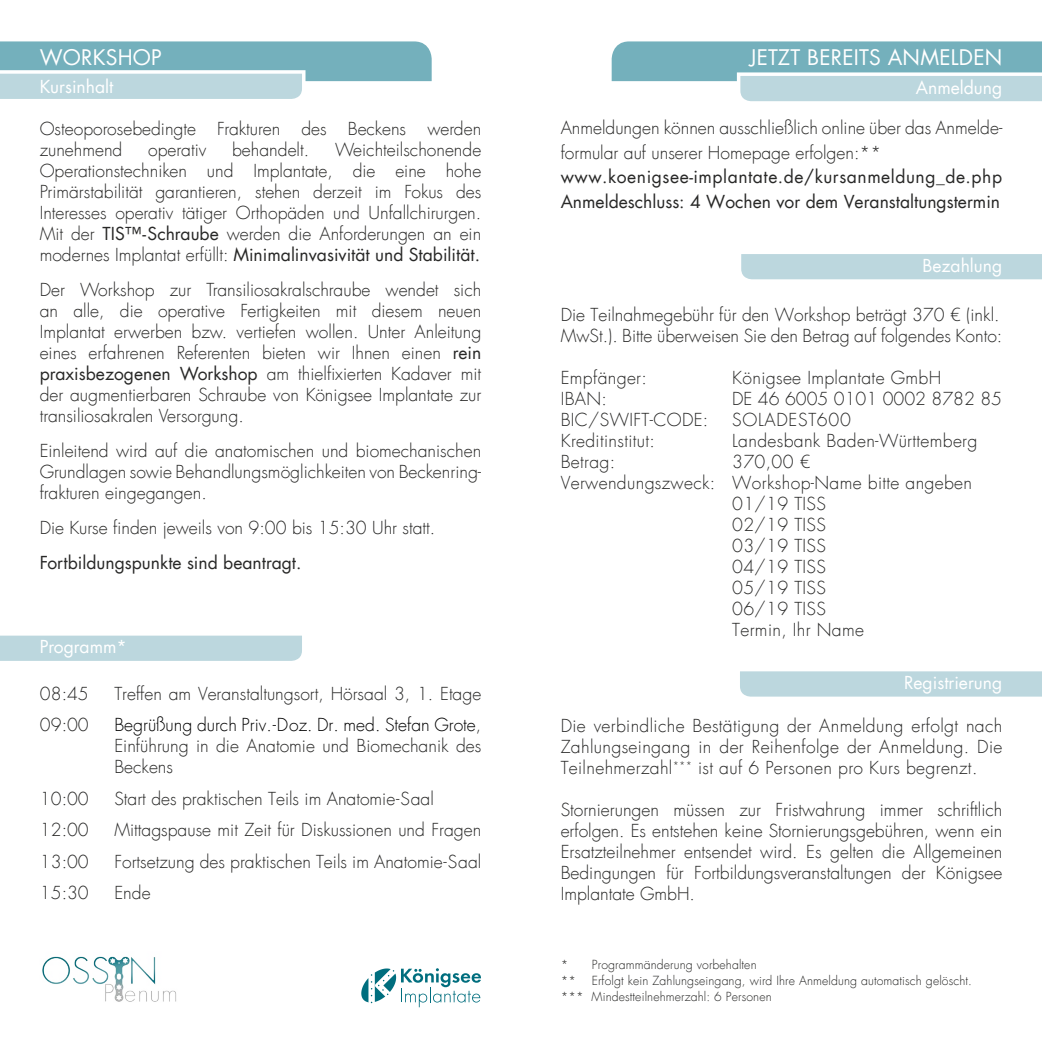
<style>
.page{position:relative;width:1042px;height:1042px;background:#fff}
.page>*{position:absolute;margin:0;border:0;box-sizing:border-box;transform-origin:0 0}
.t1{font:21px "Futura Com";letter-spacing:.01em;color:#fff}
.t2{font:300 17.5px/21px "Futura Com";color:#282827;text-align:justify}
.t3{font:300 17.5px "Futura Com";letter-spacing:.02em;color:#282827}
.t4{font:17.5px/24.5px "Futura Com";color:#282827}
.t5{font:17.5px "Futura Com";color:#fff}
.t6{font:300 17.5px "Futura Com";letter-spacing:.04em;color:#282827}
.t7{font:300 12.25px/15.8px "Futura Com";letter-spacing:.01em;color:#282827}
.s1{font-weight:400}
.s2{color:#000}
</style>
<div class="page">
<svg style="left:0;top:41px;width:432px;height:58px;background:#9ec7d0"></svg>
<div style="left:0;top:635px;width:302px;height:26px;background:#bcd7de"></div>
<svg style="left:612px;top:41px;width:430px;height:61px;background:#9fc8d0"></svg>
<div style="left:741px;top:254px;width:301px;height:26px;background:#bcd7de"></div>
<svg style="left:740px;top:671px;width:302px;height:26px;background:#bed8df"></svg>
<svg style="left:361px;top:968px;width:120px;height:39px"></svg>
<img style="left:42px;top:956px;width:134px;height:46px">
<p class="t1" style="left:40px;top:43px;width:123px">WORKSHOP</p>
<p class="t5" style="left:40px;top:74px;width:75px">Kursinhalt</p>
<p class="t2" style="left:40px;top:118px;width:443px">Osteoporosebedingte Frakturen des Beckens werden zunehmend</p>
<p class="t2" style="left:40px;top:139px;width:443px;text-indent:295px">Weichteilschonende Operationstechniken und Implantate, die eine hohe Primärstabilität garantieren, stehen derzeit im Fokus des Interesses operativ tätiger Orthopäden und Unfallchirurgen.<br>Mit der <span class="s1">TIS™-Schraube</span> werden die Anforderungen an ein modernes Implantat erfüllt: <span class="s1">Minimalinvasivität und Stabilität.</span></p>
<p class="t2" style="left:40px;top:279px;width:443px">Der Workshop zur Transiliosakralschraube wendet sich an alle, die operative Fertigkeiten mit diesem neuen Implantat erwerben bzw. vertiefen wollen. Unter Anleitung eines erfahrenen Referenten bieten wir Ihnen einen <span class="s1">rein praxisbezogenen Workshop</span> am thielfixierten Kadaver mit der augmentierbaren Schraube von Königsee Implantate zur transiliosakralen Versorgung.</p>
<p class="t2" style="left:40px;top:440px;width:443px">Einleitend wird auf die anatomischen und biomechanischen Grundlagen sowie Behandlungsmöglichkeiten von Beckenring&shy;frakturen eingegangen.</p>
<p class="t2" style="left:40px;top:517px;width:397px">Die Kurse finden jeweils von 9:00 bis 15:30 Uhr statt.</p>
<p class="t4" style="left:40px;top:550px;width:263px">Fortbildungspunkte sind beantragt.</p>
<p class="t2" style="left:148px;top:139px;width:60px">operativ</p>
<p class="t2" style="left:232px;top:139px;width:78px">behandelt.</p>
<p class="t5" style="left:40px;top:635px;width:88px">Programm*</p>
<p class="t2" style="left:40px;top:683px;width:50px">08:45</p>
<p class="t2" style="left:114px;top:683px;width:368px">Treffen am Veranstaltungsort, Hörsaal 3, 1. Etage</p>
<p class="t2" style="left:40px;top:714px;width:50px">09:00</p>
<p class="t2" style="left:114px;top:714px;width:368px"><span class="s2">Begrüßung durch Priv.-Doz. Dr. med. Stefan Grote</span>, Einführung in die Anatomie und Biomechanik des Beckens</p>
<p class="t2" style="left:40px;top:788px;width:50px">10:00</p>
<p class="t2" style="left:114px;top:788px;width:321px">Start des praktischen Teils im Anatomie-Saal</p>
<p class="t2" style="left:40px;top:819px;width:50px">12:00</p>
<p class="t2" style="left:114px;top:819px;width:368px">Mittagspause mit Zeit für Diskussionen und Fragen</p>
<p class="t2" style="left:40px;top:851px;width:50px">13:00</p>
<p class="t2" style="left:114px;top:851px;width:368px">Fortsetzung des praktischen Teils im Anatomie-Saal</p>
<p class="t2" style="left:40px;top:882px;width:50px">15:30</p>
<p class="t2" style="left:114px;top:882px;width:38px">Ende</p>
<p class="t1" style="left:750px;top:43px;width:254px">JETZT BEREITS ANMELDEN</p>
<p class="t5" style="left:916px;top:76px;width:88px">Anmeldung</p>
<p class="t2" style="left:561px;top:115px;width:443px;line-height:24.5px">Anmeldungen können ausschließlich online über das Anmelde&shy;formular auf unserer Homepage erfolgen:**</p>
<p class="t4" style="left:561px;top:164px;width:443px">www.koenigsee-implantate.de/kursanmeldung_de.php<br>Anmeldeschluss: 4 Wochen vor dem Veranstaltungstermin</p>
<p class="t5" style="left:922px;top:254px;width:81px">Bezahlung</p>
<p class="t2" style="left:561px;top:304px;width:443px">Die Teilnahmegebühr für den Workshop beträgt 370 € (inkl.<br>MwSt.). Bitte überweisen Sie den Betrag auf folgendes Konto:</p>
<p class="t3" style="left:561px;top:366px;width:88px">Empfänger:</p>
<p class="t3" style="left:732px;top:366px;width:210px">Königsee Implantate GmbH</p>
<p class="t2" style="left:561px;top:388px;width:48px">IBAN:</p>
<p class="t2" style="left:732px;top:388px;width:271px">DE 46 6005 0101 0002 8782 85</p>
<p class="t3" style="left:561px;top:408px;width:149px">BIC/SWIFT-CODE:</p>
<p class="t6" style="left:732px;top:408px;width:120px">SOLADEST600</p>
<p class="t3" style="left:561px;top:429px;width:96px">Kreditinstitut:</p>
<p class="t3" style="left:732px;top:429px;width:247px">Landesbank Baden-Württemberg</p>
<p class="t2" style="left:561px;top:451px;width:56px">Betrag:</p>
<p class="t2" style="left:732px;top:451px;width:80px">370,00 €</p>
<p class="t3" style="left:561px;top:471px;width:413px">Verwendungszweck: Workshop-Name bitte angeben</p>
<p class="t2" style="left:732px;top:493px;width:95px">01/19 TISS</p>
<p class="t2" style="left:732px;top:514px;width:95px">02/19 TISS</p>
<p class="t2" style="left:732px;top:535px;width:95px">03/19 TISS</p>
<p class="t2" style="left:732px;top:556px;width:95px">04/19 TISS</p>
<p class="t2" style="left:732px;top:577px;width:95px">05/19 TISS</p>
<p class="t2" style="left:732px;top:598px;width:95px">06/19 TISS</p>
<p class="t3" style="left:732px;top:618px;width:133px">Termin, Ihr Name</p>
<p class="t5" style="left:904px;top:671px;width:100px">Registrierung</p>
<p class="t2" style="left:561px;top:715px;width:443px">Die verbindliche Bestätigung der Anmeldung erfolgt nach Zahlungseingang in der Reihenfolge der Anmeldung. Die Teilnehmerzahl<sup>***</sup> ist auf 6 Personen pro Kurs begrenzt.</p>
<p class="t2" style="left:561px;top:799px;width:443px">Stornierungen müssen zur Fristwahrung immer schriftlich erfolgen. Es entstehen keine Stornierungsgebühren, wenn ein Ersatzteilnehmer entsendet wird. Es gelten die Allgemeinen Bedingungen für Fortbildungsveranstaltungen der Königsee Implantate GmbH.</p>
<p class="t7" style="left:561px;top:956px;width:197px">* Programmänderung vorbehalten **</p>
<p class="t7" style="left:561px;top:972px;width:413px;text-indent:31px">Erfolgt kein Zahlungseingang, wird Ihre Anmeldung automatisch gelöscht. *** Mindestteilnehmerzahl: 6 Personen</p>
</div>
